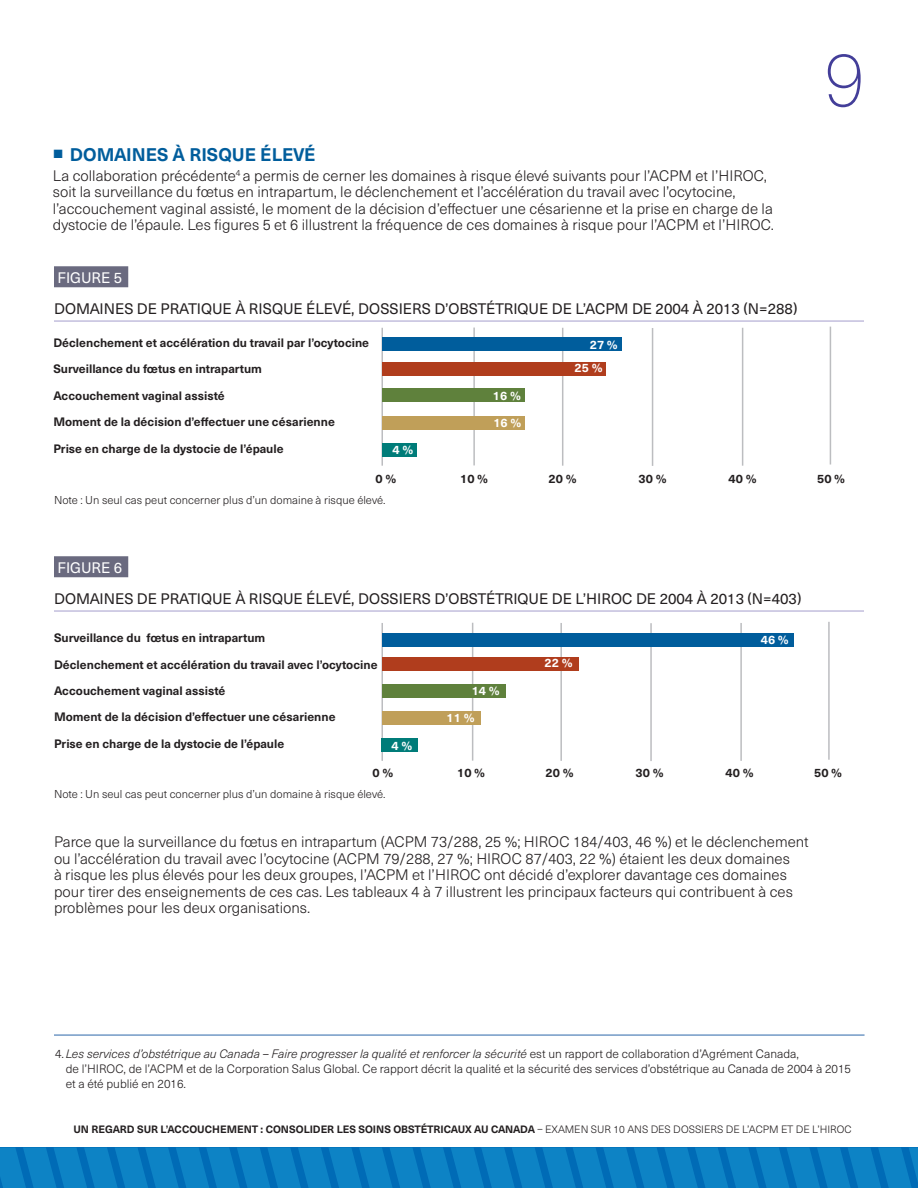
<style>
.page{position:relative;width:918px;height:1188px;background:#fff}
.page>*{position:absolute;margin:0;border:0;box-sizing:border-box;transform-origin:0 0}
.t1{font:100 76.5px "Neue Haas Unica Pro";color:#433e99}
.t2{font:700 18px "Neue Haas Unica Pro";color:#005d9c}
.t3{font:300 15px/16.5px "Neue Haas Unica Pro";color:#231f20}
.t4{font:15px "Neue Haas Unica Pro";color:#231f20}
.t5{font:15px "Neue Haas Unica Pro";color:#fff}
.t6{font:700 12px/26.4px "Neue Haas Unica Pro";color:#231f20}
.t7{font:300 12px/15px "Neue Haas Unica Pro";color:#231f20}
.t8{font:700 12px/23.7px "Neue Haas Unica Pro";color:#fff}
._12_small_body_text{font:300 11.25px "Neue Haas Unica Pro";color:#231f20}
.t9{font:700 10.5px "Neue Haas Unica Pro";color:#231f20}
.s1{font-style:italic}
.s2{font-weight:300}
</style>
<div class="page">
<hr style="left:54px;top:1034px;width:811px;height:2px;background:#7299c6">
<svg style="left:0;top:1148px;width:918px;height:40px;background:#097cc1"></svg>
<div style="left:54px;top:266px;width:74px;height:21px;background:#6a6a7f"></div>
<hr style="left:54px;top:321px;width:810px;height:1px;background:#a49dcc">
<hr style="left:381px;top:328px;width:2px;height:138px;background:#bcbdc0">
<hr style="left:830px;top:327px;width:1px;height:138px;background:#bcbdc0">
<hr style="left:473px;top:328px;width:2px;height:137px;background:#bcbdc0">
<hr style="left:562px;top:328px;width:1px;height:138px;background:#bcbdc0">
<hr style="left:652px;top:328px;width:1px;height:138px;background:#bcbdc0">
<hr style="left:742px;top:328px;width:1px;height:138px;background:#bcbdc0">
<div style="left:382px;top:443px;width:35px;height:14px;background:#007c79"></div>
<div style="left:382px;top:338px;width:240px;height:13px;background:#005d9c"></div>
<div style="left:382px;top:362px;width:224px;height:13px;background:#b03d1d"></div>
<div style="left:382px;top:389px;width:142px;height:13px;background:#5f813c"></div>
<div style="left:382px;top:416px;width:142px;height:14px;background:#c09f59"></div>
<div style="left:54px;top:556px;width:74px;height:21px;background:#6a6a7f"></div>
<hr style="left:54px;top:611px;width:810px;height:1px;background:#a49dcc">
<hr style="left:381px;top:623px;width:2px;height:138px;background:#bcbdc0">
<hr style="left:828px;top:622px;width:2px;height:138px;background:#bcbdc0">
<hr style="left:472px;top:623px;width:1px;height:138px;background:#bcbdc0">
<hr style="left:560px;top:623px;width:2px;height:138px;background:#bcbdc0">
<hr style="left:650px;top:623px;width:2px;height:138px;background:#bcbdc0">
<hr style="left:740px;top:623px;width:2px;height:138px;background:#bcbdc0">
<div style="left:382px;top:633px;width:412px;height:13px;background:#005d9c"></div>
<div style="left:382px;top:657px;width:197px;height:14px;background:#b03d1d"></div>
<div style="left:382px;top:684px;width:123px;height:13px;background:#5f813c"></div>
<div style="left:382px;top:711px;width:99px;height:14px;background:#c09f59"></div>
<div style="left:382px;top:738px;width:36px;height:14px;background:#007c79"></div>
<h3 class="t2" style="left:53px;top:143px;width:264px"><sup>■</sup> DOMAINES À RISQUE ÉLEVÉ</h3>
<p class="t3" style="left:53px;top:167px;width:723px">La collaboration précédente<sup>4</sup> a permis de cerner les domaines à risque élevé suivants pour l’ACPM et l’HIROC, soit la surveillance du fœtus en intrapartum, le déclenchement et l’accélération du travail avec l’ocytocine, l’accouchement vaginal assisté, le moment de la décision d’effectuer une césarienne et la prise en charge de la dystocie de l’épaule. Les figures 5 et 6 illustrent la fréquence de ces domaines à risque pour l’ACPM et l’HIROC.</p>
<h4 class="t5" style="left:57px;top:269px;width:66px">FIGURE 5</h4>
<p class="t4" style="left:54px;top:300px;width:745px">DOMAINES DE PRATIQUE À RISQUE ÉLEVÉ, DOSSIERS D’OBSTÉTRIQUE DE L’ACPM DE 2004 À 2013 (N=288)</p>
<p class="t6" style="left:53px;top:330px;width:317px">Déclenchement et accélération du travail par l’ocytocine<br>Surveillance du fœtus en intrapartum</p>
<p class="t6" style="left:53px;top:382px;width:173px">Accouchement vaginal assisté</p>
<p class="t6" style="left:53px;top:409px;width:283px">Moment de la décision d’effectuer une césarienne</p>
<p class="t6" style="left:53px;top:435px;width:232px">Prise en charge de la dystocie de l’épaule</p>
<p class="t8" style="left:575px;top:333px;width:45px;text-indent:15px">27 %<br>25 %</p>
<p class="t8" style="left:493px;top:384px;width:30px">16 %</p>
<p class="t8" style="left:493px;top:411px;width:30px">16 %</p>
<p class="t8" style="left:392px;top:438px;width:22px">4 %</p>
<h1 class="t1" style="left:824px;top:35px;width:42px">9</h1>
<p class="t6" style="left:376px;top:465px;width:22px">0 %</p>
<p class="t6" style="left:460px;top:465px;width:30px">10 %</p>
<p class="t6" style="left:549px;top:465px;width:30px">20 %</p>
<p class="t6" style="left:639px;top:465px;width:30px">30 %</p>
<p class="t6" style="left:729px;top:465px;width:30px">40 %</p>
<p class="t6" style="left:817px;top:465px;width:30px">50 %</p>
<p class="_12_small_body_text" style="left:54px;top:494px;width:333px">Note : Un seul cas peut concerner plus d’un domaine à risque élevé.</p>
<h4 class="t5" style="left:57px;top:559px;width:66px">FIGURE 6</h4>
<p class="t4" style="left:54px;top:590px;width:749px">DOMAINES DE PRATIQUE À RISQUE ÉLEVÉ, DOSSIERS D’OBSTÉTRIQUE DE L’HIROC DE 2004 À 2013 (N=403)</p>
<p class="t6" style="left:54px;top:625px;width:213px">Surveillance du fœtus en intrapartum</p>
<p class="t6" style="left:54px;top:651px;width:325px">Déclenchement et accélération du travail avec l’ocytocine</p>
<p class="t6" style="left:54px;top:678px;width:283px">Accouchement vaginal assisté<br>Moment de la décision d’effectuer une césarienne</p>
<p class="t6" style="left:54px;top:730px;width:232px">Prise en charge de la dystocie de l’épaule</p>
<p class="t8" style="left:761px;top:628px;width:30px">46 %</p>
<p class="t8" style="left:545px;top:651px;width:30px">22 %</p>
<p class="t8" style="left:472px;top:679px;width:30px">14 %</p>
<p class="t8" style="left:447px;top:706px;width:30px">11 %</p>
<p class="t8" style="left:392px;top:734px;width:22px">4 %</p>
<p class="t6" style="left:373px;top:760px;width:22px">0 %</p>
<p class="t6" style="left:457px;top:760px;width:30px">10 %</p>
<p class="t6" style="left:546px;top:760px;width:30px">20 %</p>
<p class="t6" style="left:636px;top:760px;width:30px">30 %</p>
<p class="t6" style="left:726px;top:760px;width:30px">40 %</p>
<p class="t6" style="left:814px;top:760px;width:30px">50 %</p>
<p class="_12_small_body_text" style="left:54px;top:788px;width:333px">Note : Un seul cas peut concerner plus d’un domaine à risque élevé.</p>
<p class="t3" style="left:54px;top:834px;width:756px">Parce que la surveillance du fœtus en intrapartum (ACPM 73/288, 25 %; HIROC 184/403, 46 %) et le déclenchement ou l’accélération du travail avec l’ocytocine (ACPM 79/288, 27 %; HIROC 87/403, 22 %) étaient les deux domaines<br>à risque les plus élevés pour les deux groupes, l’ACPM et l’HIROC ont décidé d’explorer davantage ces domaines pour tirer des enseignements de ces cas. Les tableaux 4 à 7 illustrent les principaux facteurs qui contribuent à ces problèmes pour les deux organisations.</p>
<p class="t7" style="left:66px;top:1046px;width:787px;text-indent:-11px">4. <span class="s1">Les services d’obstétrique au Canada – Faire progresser la qualité et renforcer la sécurité</span> est un rapport de collaboration d’Agrément Canada,<br>de l’HIROC, de l’ACPM et de la Corporation Salus Global. Ce rapport décrit la qualité et la sécurité des services d’obstétrique au Canada de 2004 à 2015 et a été publié en 2016.</p>
<p class="t9" style="left:73px;top:1123px;width:780px">UN REGARD SUR L’ACCOUCHEMENT : CONSOLIDER LES SOINS OBSTÉTRICAUX AU CANADA <span class="s2">– EXAMEN SUR 10 ANS DES DOSSIERS DE L’ACPM ET DE L’HIROC</span></p>
</div>
